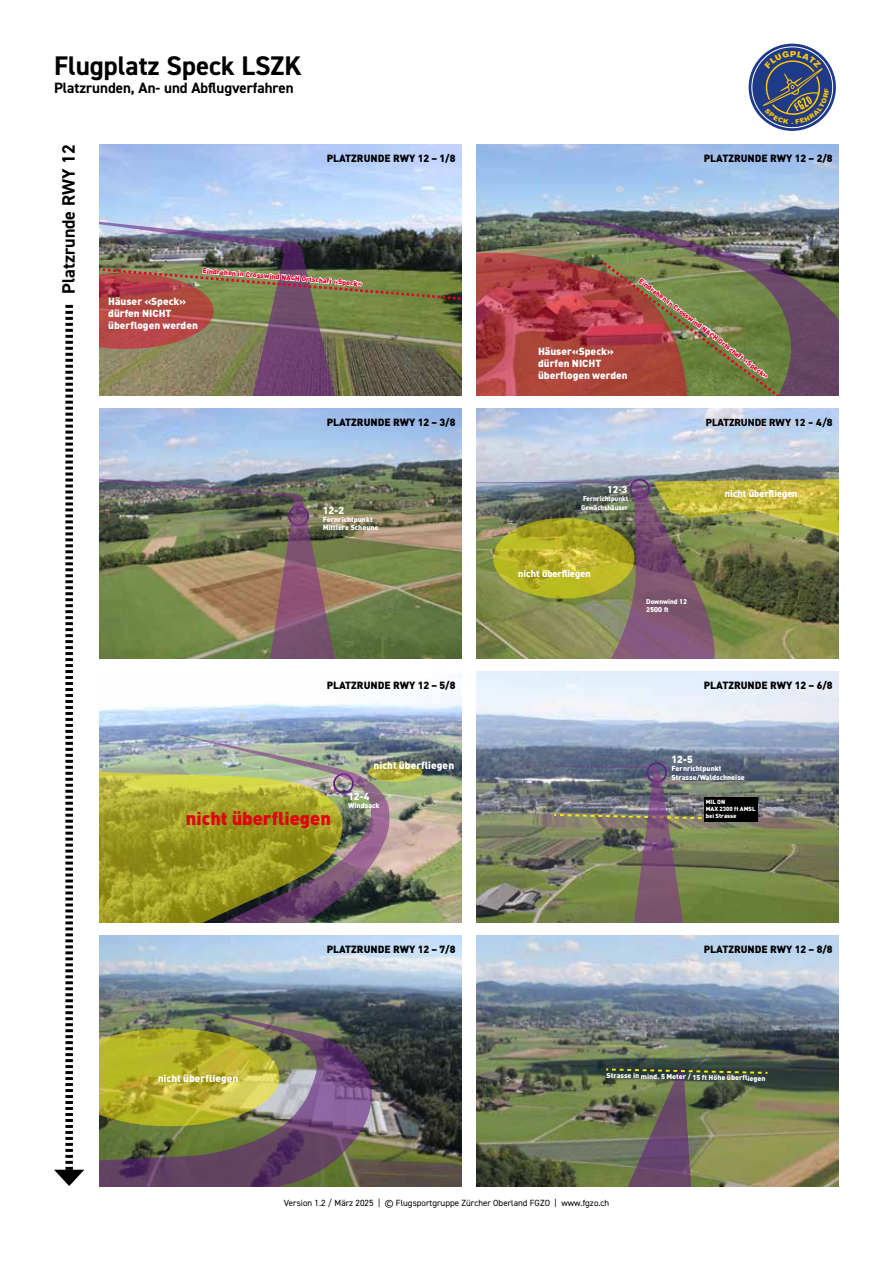
<style>
.page{position:relative;width:893px;height:1263px;background:#fff}
.page>*{position:absolute;margin:0;border:0;box-sizing:border-box;transform-origin:0 0}
.t1{font:700 27px "DIN2014";color:#000}
.t2{font:900 18.3px "DIN";color:#e3000f}
.t3{font:700 18px "DIN2014";color:#000}
.t4{font:700 15px "DIN2014";color:#000}
.t5{font:900 10.35px "DIN";color:#000}
.t6{font:800 10.35px "DIN2014";color:#000}
.t7{font:900 10.2px/12.1px "DIN";color:#fff}
.t8{font:800 10.2px "DIN2014";color:#fff}
.t9{font:9px "DIN2014";color:#000}
.t10{font:900 7.05px/8.6px "DIN";color:#fff}
.t11{font:900 7.05px "DIN";color:#e3012d}
.t12{font:800 7.05px/8.6px "DIN2014";color:#fff}
.t13{font:6.3px "AK11 Super";color:#fec707;scale:1.05 1}
.t14{font:900 6px/7.2px "DIN";color:#fff}
</style>
<div class="page">
<svg style="left:749px;top:44px;width:87px;height:87px"></svg>
<div style="left:751px;top:47px;width:82px;height:81px;border:1px solid #fff;border-radius:50%"></div>
<img style="left:99px;top:220px;width:363px;height:175px">
<img style="left:99px;top:408px;width:363px;height:251px">
<div style="left:238px;top:449px;width:9px;height:7px;background:#c1d2e0;border-radius:50%"></div>
<img style="left:99px;top:478px;width:243px;height:181px">
<img style="left:99px;top:675px;width:363px;height:247px">
<div style="left:238px;top:713px;width:9px;height:7px;background:#c1d2e0;border-radius:50%"></div>
<svg style="left:368px;top:762px;width:55px;height:20px"></svg>
<img style="left:99px;top:734px;width:290px;height:188px">
<img style="left:99px;top:935px;width:363px;height:251px">
<img style="left:99px;top:1009px;width:273px;height:177px">
<img style="left:99px;top:1028px;width:181px;height:98px">
<img style="left:476px;top:935px;width:363px;height:251px">
<img style="left:604px;top:1067px;width:163px;height:119px">
<img style="left:476px;top:145px;width:363px;height:108px">
<div style="left:615px;top:186px;width:9px;height:7px;background:#c1d2e0;border-radius:50%"></div>
<img style="left:533px;top:217px;width:306px;height:178px">
<img style="left:476px;top:253px;width:320px;height:142px">
<img style="left:476px;top:408px;width:363px;height:71px">
<div style="left:615px;top:449px;width:9px;height:7px;background:#c1d2e0;border-radius:50%"></div>
<img style="left:476px;top:479px;width:363px;height:180px">
<svg style="left:493px;top:518px;width:142px;height:81px;background:#b4af25"></svg>
<img style="left:476px;top:672px;width:363px;height:250px">
<div style="left:646px;top:762px;width:21px;height:21px;border:2px solid #682182;border-radius:50%"></div>
<div style="left:704px;top:797px;width:53px;height:25px;background:#000"></div>
<img style="left:476px;top:765px;width:277px;height:157px">
<svg style="left:54px;top:305px;width:30px;height:881px"></svg>
<svg style="left:762px;top:51px;width:67px;height:73px;background:#45557e"></svg>
<h1 class="t1" style="left:54px;top:48px;width:250px">Flugplatz Speck LSZK</h1>
<h3 class="t4" style="left:54px;top:78px;width:241px">Platzrunden, An- und Abflugverfahren</h3>
<h3 class="t3" style="left:57px;top:294px;width:151px;rotate:-90deg">Platzrunde RWY 12</h3>
<p class="t5" style="left:327px;top:151px;width:130px">PLATZRUNDE RWY 12 – 1/8</p>
<p class="t11" style="left:203px;top:265px;width:162px;rotate:5deg">Eindrehen in Crosswind NACH Ortschaft «Speck»</p>
<p class="t7" style="left:108px;top:294px;width:91px">Häuser «Speck» dürfen NICHT überflogen werden</p>
<p class="t5" style="left:327px;top:415px;width:130px">PLATZRUNDE RWY 12 – 3/8</p>
<p class="t7" style="left:323px;top:503px;width:23px">12-2</p>
<p class="t10" style="left:323px;top:514px;width:57px">Fernrichtpunkt<br>Mittlere Scheune</p>
<p class="t5" style="left:327px;top:679px;width:130px">PLATZRUNDE RWY 12 – 5/8</p>
<p class="t7" style="left:374px;top:759px;width:82px">nicht überfliegen</p>
<h2 class="t2" style="left:186px;top:806px;width:147px">nicht überfliegen</h2>
<p class="t7" style="left:348px;top:790px;width:23px">12-4</p>
<p class="t10" style="left:348px;top:801px;width:33px">Windsack</p>
<p class="t7" style="left:158px;top:1071px;width:82px">nicht überfliegen</p>
<p class="t5" style="left:327px;top:942px;width:130px">PLATZRUNDE RWY 12 – 7/8</p>
<p class="t13" style="left:792px;top:118px;width:3px">.</p>
<p class="t5" style="left:704px;top:151px;width:130px">PLATZRUNDE RWY 12 – 2/8</p>
<p class="t7" style="left:538px;top:344px;width:91px">Häuser«Speck» dürfen NICHT überflogen werden</p>
<p class="t11" style="left:642px;top:276px;width:162px;rotate:37deg">Eindrehen in Crossw ind NACH Ortschaft «Speck»</p>
<p class="t6" style="left:706px;top:415px;width:128px">PLATZRUNDE RWY 12 – 4/8</p>
<p class="t8" style="left:607px;top:482px;width:22px">12-3</p>
<p class="t12" style="left:581px;top:495px;width:49px">Fernrichtpunkt<br>Gewächshäuser</p>
<p class="t8" style="left:725px;top:486px;width:74px">nicht überfliegen</p>
<p class="t8" style="left:518px;top:566px;width:74px">nicht überfliegen</p>
<p class="t12" style="left:646px;top:597px;width:42px">Downwind 12<br>2500 ft</p>
<p class="t5" style="left:704px;top:679px;width:130px">PLATZRUNDE RWY 12 – 6/8</p>
<p class="t7" style="left:672px;top:753px;width:23px">12-5</p>
<p class="t10" style="left:672px;top:764px;width:75px">Fernrichtpunkt<br>Strasse/Waldschneise</p>
<p class="t14" style="left:706px;top:798px;width:51px">MIL ON<br>MAX 2300 ft AMSL bei Strasse</p>
<p class="t5" style="left:704px;top:942px;width:130px">PLATZRUNDE RWY 12 – 8/8</p>
<p class="t10" style="left:607px;top:1071px;width:161px;rotate:1deg">Strasse in mind. 5 Meter / 15 ft H öhe überfliegen</p>
<p class="t9" style="left:284px;top:1197px;width:327px">Version 1.2 / März 2025 | © Flugsportgruppe Zürcher Oberland FGZO | www.fgzo.ch</p>
</div>
